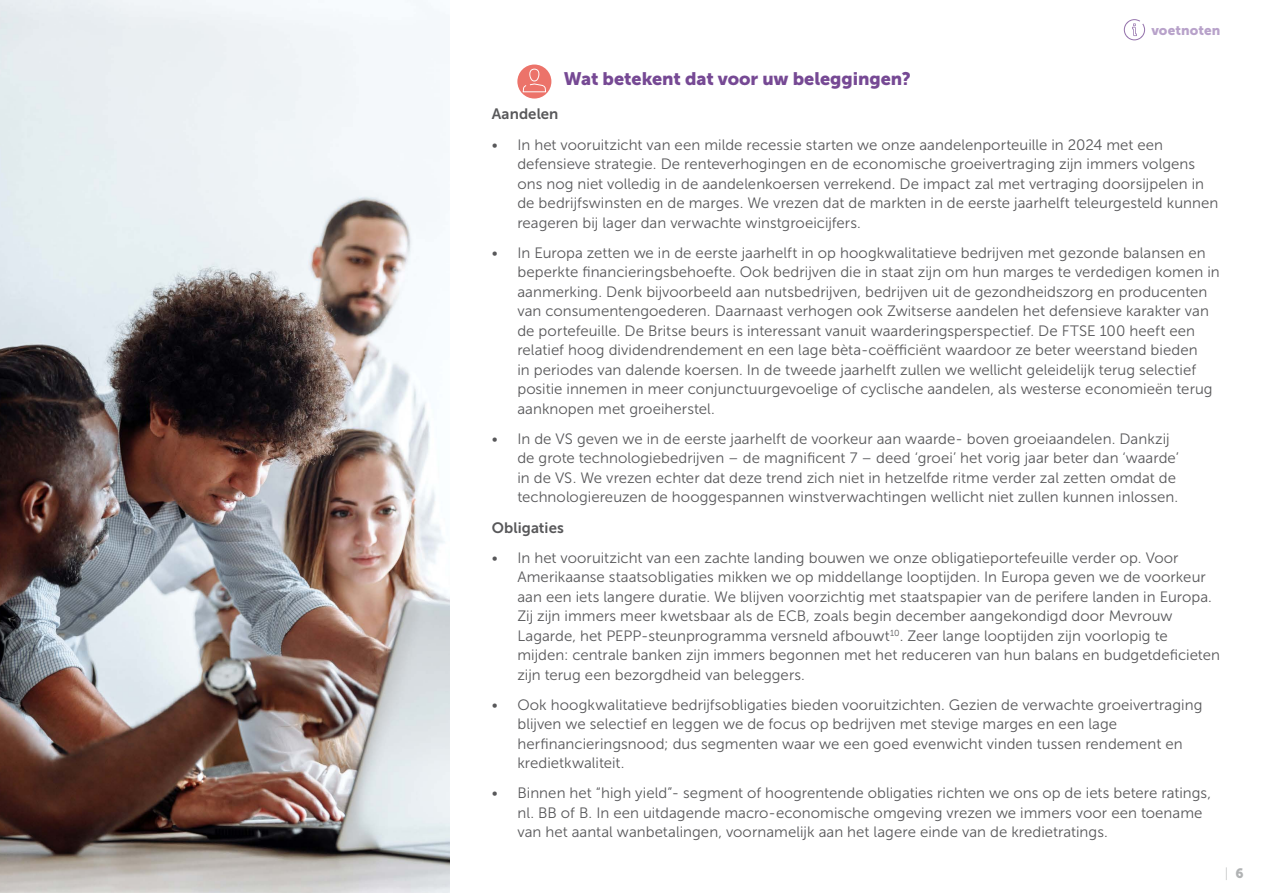
<style>
.page{position:relative;width:1263px;height:893px;background:#fff}
.page>*{position:absolute;margin:0;border:0;box-sizing:border-box;transform-origin:0 0}
.t1{font:18px "Museo Sans 900";letter-spacing:-.005em;color:#764994}
.t2{font:15px/19.5px "Museo Sans 300";letter-spacing:.005em;color:#58585a}
.t3{font:15px "Museo Sans 700";letter-spacing:.005em;color:#58585a}
.t4{font:13.5px "Museo Sans 900";letter-spacing:.005em;color:#b8a2ca}
.t5{font:13.5px "Museo Sans 100";color:#b1b3b4}
.s1{font-family:"Museo Sans 900"}
</style>
<div class="page">
<svg style="left:517px;top:65px;width:34px;height:34px"></svg>
<svg style="left:523px;top:69px;width:23px;height:23px"></svg>
<img style="left:0;top:0;width:449px;height:893px">
<svg style="left:1124px;top:19px;width:21px;height:21px"></svg>
<p class="t1" style="left:564px;top:69px;width:348px">Wat betekent dat voor uw beleggingen?</p>
<p class="t4" style="left:1151px;top:22px;width:70px">voetnoten</p>
<p class="t3" style="left:492px;top:106px;width:68px">Aandelen</p>
<p class="t2" style="left:517px;top:135px;width:702px;text-indent:-26px">• In het vooruitzicht van een milde recessie starten we onze aandelenporteuille in 2024 met een defensieve strategie. De renteverhogingen en de economische groeivertraging zijn immers volgens ons nog niet volledig in de aandelenkoersen verrekend. De impact zal met vertraging doorsijpelen in de bedrijfswinsten en de marges. We vrezen dat de markten in de eerste jaarhelft teleurgesteld kunnen reageren bij lager dan verwachte winstgroeicijfers.</p>
<p class="t2" style="left:517px;top:243px;width:704px;text-indent:-26px">• In Europa zetten we in de eerste jaarhelft in op hoogkwalitatieve bedrijven met gezonde balansen en beperkte financieringsbehoefte. Ook bedrijven die in staat zijn om hun marges te verdedigen komen in aanmerking. Denk bijvoorbeeld aan nutsbedrijven, bedrijven uit de gezondheidszorg en producenten van consumentengoederen. Daarnaast verhogen ook Zwitserse aandelen het defensieve karakter van de portefeuille. De Britse beurs is interessant vanuit waarderingsperspectief. De FTSE 100 heeft een relatief hoog dividendrendement en een lage bèta-coëfficiënt waardoor ze beter weerstand bieden<br>in periodes van dalende koersen. In de tweede jaarhelft zullen we wellicht geleidelijk terug selectief positie innemen in meer conjunctuurgevoelige of cyclische aandelen, als westerse economieën terug aanknopen met groeiherstel.</p>
<p class="t2" style="left:517px;top:429px;width:663px;text-indent:-26px">• In de VS geven we in de eerste jaarhelft de voorkeur aan waarde- boven groeiaandelen. Dankzij de grote technologiebedrijven – de magnificent 7 – deed ‘groei’ het vorig jaar beter dan ‘waarde’ in de VS. We vrezen echter dat deze trend zich niet in hetzelfde ritme verder zal zetten omdat de technologiereuzen de hooggespannen winstverwachtingen wellicht niet zullen kunnen inlossen.</p>
<p class="t3" style="left:492px;top:519px;width:74px">Obligaties</p>
<p class="t2" style="left:517px;top:548px;width:704px;text-indent:-26px">• In het vooruitzicht van een zachte landing bouwen we onze obligatieportefeuille verder op. Voor Amerikaanse staatsobligaties mikken we op middellange looptijden. In Europa geven we de voorkeur aan een iets langere duratie. We blijven voorzichtig met staatspapier van de perifere landen in Europa.<br>Zij zijn immers meer kwetsbaar als de ECB, zoals begin december aangekondigd door Mevrouw Lagarde, het PEPP-steunprogramma versneld afbouwt<sup>10</sup>. Zeer lange looptijden zijn voorlopig te mijden: centrale banken zijn immers begonnen met het reduceren van hun balans en budgetdeficieten zijn terug een bezorgdheid van beleggers.</p>
<p class="t2" style="left:517px;top:695px;width:686px;text-indent:-26px">• Ook hoogkwalitatieve bedrijfsobligaties bieden vooruitzichten. Gezien de verwachte groeivertraging blijven we selectief en leggen we de focus op bedrijven met stevige marges en een lage herfinancieringsnood; dus segmenten waar we een goed evenwicht vinden tussen rendement en kredietkwaliteit.</p>
<p class="t2" style="left:517px;top:784px;width:695px;text-indent:-26px">• Binnen het “high yield”- segment of hoogrentende obligaties richten we ons op de iets betere ratings, nl. BB of B. In een uitdagende macro-economische omgeving vrezen we immers voor een toename van het aantal wanbetalingen, voornamelijk aan het lagere einde van de kredietratings.</p>
<p class="t5" style="left:1225px;top:866px;width:21px">| <span class="s1">6</span></p>
</div>
